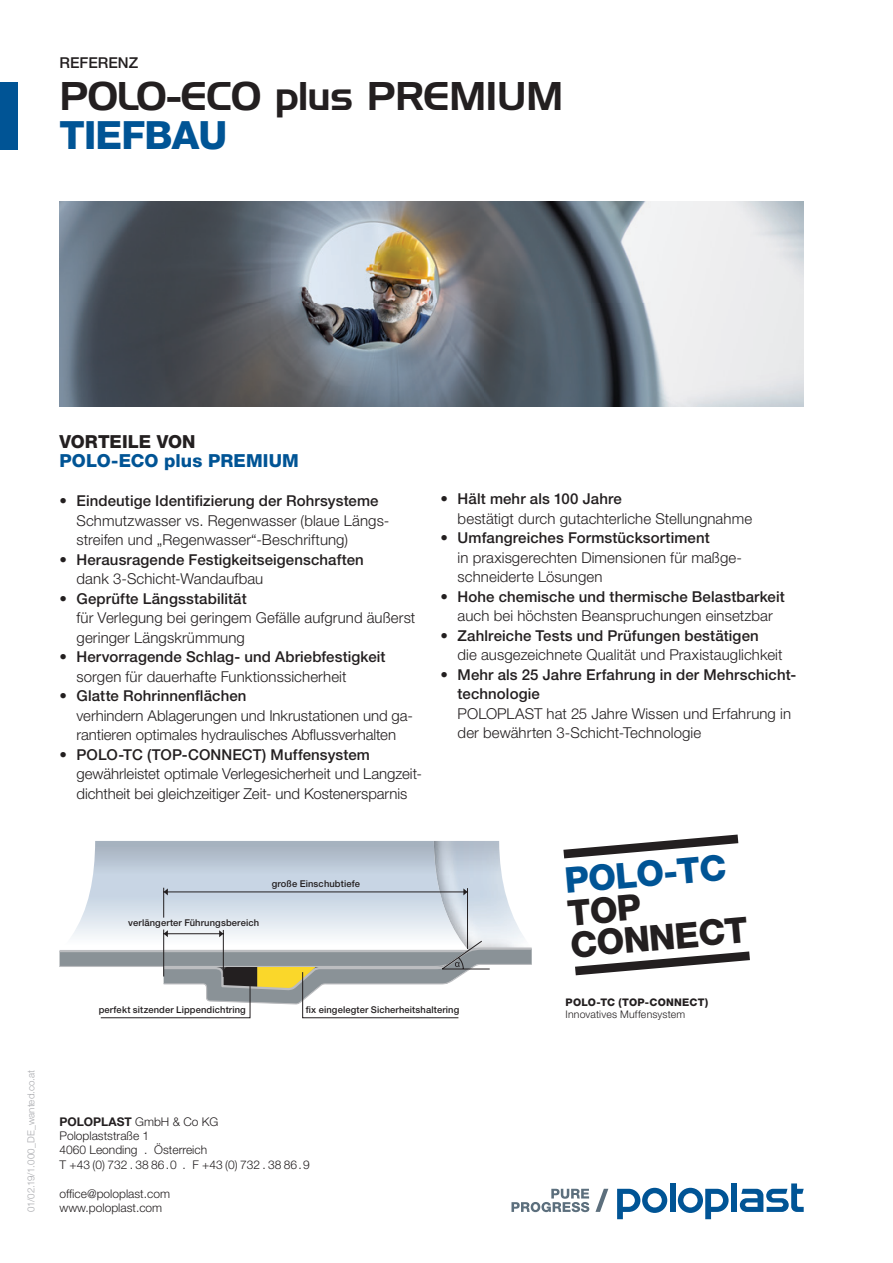
<style>
.page{position:relative;width:893px;height:1263px;background:#fff}
.page>*{position:absolute;margin:0;border:0;box-sizing:border-box;transform-origin:0 0}
.t1{font:39px "Handel Gothic BT";letter-spacing:-.02em;color:#231f20}
.t2{font:800 39px "Helvetica Neue LT Pro";letter-spacing:-.02em;color:#005495}
.t3{font:800 35.7px/32.2px "Helvetica Neue LT Pro";color:#231f20}
.t4{font:800 35.7px "Helvetica Neue LT Pro";color:#005495}
.t5{font:800 18px "Helvetica Neue LT Pro";letter-spacing:.005em;color:#005495}
.t6{font:800 18px "Helvetica Neue LT Pro";letter-spacing:.005em;color:#231f20}
.t7{font:300 15px/19.5px "Helvetica Neue LT Pro";letter-spacing:.005em;color:#231f20}
.t8{font:500 15px/19.5px "Helvetica Neue LT Pro";letter-spacing:.005em;color:#231f20}
.t9{font:300 12px/14.4px "Helvetica Neue LT Pro";color:#231f20}
.t10{font:300 10.5px "Helvetica Neue LT Pro";letter-spacing:.015em;color:#231f20}
.t11{font:800 10.5px "Helvetica Neue LT Pro";letter-spacing:.025em;color:#231f20}
.t12{font:300 9.75px "Helvetica Neue LT Pro";letter-spacing:.01em;color:#a8a9ad}
.t13{font:500 9.3px "Helvetica Neue LT Pro";letter-spacing:.015em;color:#231f20}
.s1{font-weight:700}
</style>
<div class="page">
<div style="left:0;top:82px;width:17px;height:67px;background:#005495"></div>
<img style="left:60px;top:202px;width:744px;height:204px">
<div style="left:731px;top:1183px;width:6px;height:29px;background:#005495"></div>
<svg style="left:678px;top:1188px;width:51px;height:31px"></svg>
<div style="left:670px;top:1183px;width:5px;height:29px;background:#005495"></div>
<svg style="left:740px;top:1183px;width:64px;height:29px"></svg>
<svg style="left:617px;top:1188px;width:50px;height:31px"></svg>
<svg style="left:595px;top:1189px;width:13px;height:23px"></svg>
<svg style="left:511px;top:1189px;width:78px;height:23px"></svg>
<svg style="left:60px;top:841px;width:472px;height:177px"></svg>
<svg style="left:575px;top:951px;width:175px;height:24px"></svg>
<svg style="left:563px;top:834px;width:175px;height:24px"></svg>
<p class="t8" style="left:60px;top:53px;width:80px">REFERENZ</p>
<h1 class="t1" style="left:60px;top:73px;width:505px">POLO-ECO plus PREMIUM</h1>
<h1 class="t2" style="left:60px;top:112px;width:169px">TIEFBAU</h1>
<p class="t12" style="left:25px;top:1212px;width:144px;rotate:-90deg">01/02.19/1.000_DE_wanted.co.at</p>
<p class="t6" style="left:60px;top:430px;width:138px">VORTEILE VON</p>
<p class="t5" style="left:60px;top:450px;width:241px">POLO-ECO plus PREMIUM</p>
<p class="t8" style="left:60px;top:491px;width:321px">• Eindeutige Identifizierung der Rohrsysteme</p>
<p class="t7" style="left:77px;top:510px;width:314px">Schmutzwasser vs. Regenwasser (blaue Längs&shy;streifen und „Regenwasser“-Beschriftung)</p>
<p class="t8" style="left:60px;top:549px;width:306px">• Herausragende Festigkeitseigenschaften</p>
<p class="t7" style="left:77px;top:569px;width:188px">dank 3-Schicht-Wandaufbau</p>
<p class="t8" style="left:60px;top:588px;width:189px">• Geprüfte Längsstabilität</p>
<p class="t7" style="left:77px;top:608px;width:340px">für Verlegung bei geringem Gefälle aufgrund äußerst geringer Längskrümmung</p>
<p class="t8" style="left:60px;top:647px;width:328px">• Hervorragende Schlag- und Abriebfestigkeit</p>
<p class="t7" style="left:77px;top:666px;width:272px">sorgen für dauerhafte Funktionssicherheit</p>
<p class="t8" style="left:60px;top:686px;width:188px">• Glatte Rohrinnenflächen</p>
<p class="t7" style="left:77px;top:705px;width:338px">verhindern Ablagerungen und Inkrustationen und ga&shy;rantieren optimales hydraulisches Abfluss verhalten</p>
<p class="t8" style="left:60px;top:744px;width:312px">• POLO-TC (TOP-CONNECT) Muffensystem</p>
<p class="t7" style="left:77px;top:764px;width:347px">gewährleistet optimale Verlegesicherheit und Langzeit&shy;dichtheit bei gleichzeitiger Zeit- und Kostenersparnis</p>
<p class="t8" style="left:441px;top:489px;width:183px">• Hält mehr als 100 Jahre</p>
<p class="t7" style="left:458px;top:508px;width:296px">bestätigt durch gutachterliche Stellungnahme</p>
<p class="t8" style="left:441px;top:528px;width:271px">• Umfangreiches Formstücksortiment</p>
<p class="t7" style="left:458px;top:547px;width:286px">in praxisgerechten Dimensionen für maßge&shy;schneiderte Lösungen</p>
<p class="t8" style="left:441px;top:586px;width:346px">• Hohe chemische und thermische Belastbarkeit</p>
<p class="t7" style="left:458px;top:606px;width:317px">auch bei höchsten Beanspruchungen einsetzbar</p>
<p class="t8" style="left:441px;top:625px;width:320px">• Zahlreiche Tests und Prüfungen bestätigen</p>
<p class="t7" style="left:458px;top:645px;width:326px">die ausgezeichnete Qualität und Praxistauglichkeit</p>
<p class="t8" style="left:458px;top:664px;width:340px;text-indent:-17px">• Mehr als 25 Jahre Erfahrung in der Mehrschicht&shy;technologie</p>
<p class="t7" style="left:458px;top:703px;width:335px">POLOPLAST hat 25 Jahre Wissen und Erfahrung in der bewährten 3-Schicht-Technologie</p>
<p class="t13" style="left:128px;top:917px;width:132px">verlängerter Führungsbereich</p>
<p class="t13" style="left:272px;top:878px;width:90px">große Einschubtiefe</p>
<h2 class="t4" style="left:563px;top:859px;width:163px;rotate:-5deg">POLO-TC</h2>
<h2 class="t3" style="left:566px;top:897px;width:179px;rotate:-5deg">TOP<br>CONNECT</h2>
<p class="t13" style="left:99px;top:1004px;width:149px">perfekt sitzender Lippendichtring</p>
<p class="t13" style="left:306px;top:1004px;width:155px">fix eingelegter Sicherheitshaltering</p>
<p class="t9" style="left:60px;top:1114px;width:252px"><span class="s1">POLOPLAST</span> GmbH &amp; Co KG<br>Poloplaststraße 1<br>4060 Leonding . Österreich<br>T +43 (0) 732 . 38 86.0 . F +43 (0) 732 . 38 86.9</p>
<p class="t9" style="left:60px;top:1186px;width:112px">office@poloplast.com</p>
<p class="t9" style="left:60px;top:1200px;width:104px">www.poloplast.com</p>
<p class="t11" style="left:566px;top:996px;width:144px">POLO-TC (TOP-CONNECT)</p>
<p class="t10" style="left:566px;top:1008px;width:121px">Innovatives Muffensystem</p>
</div>
